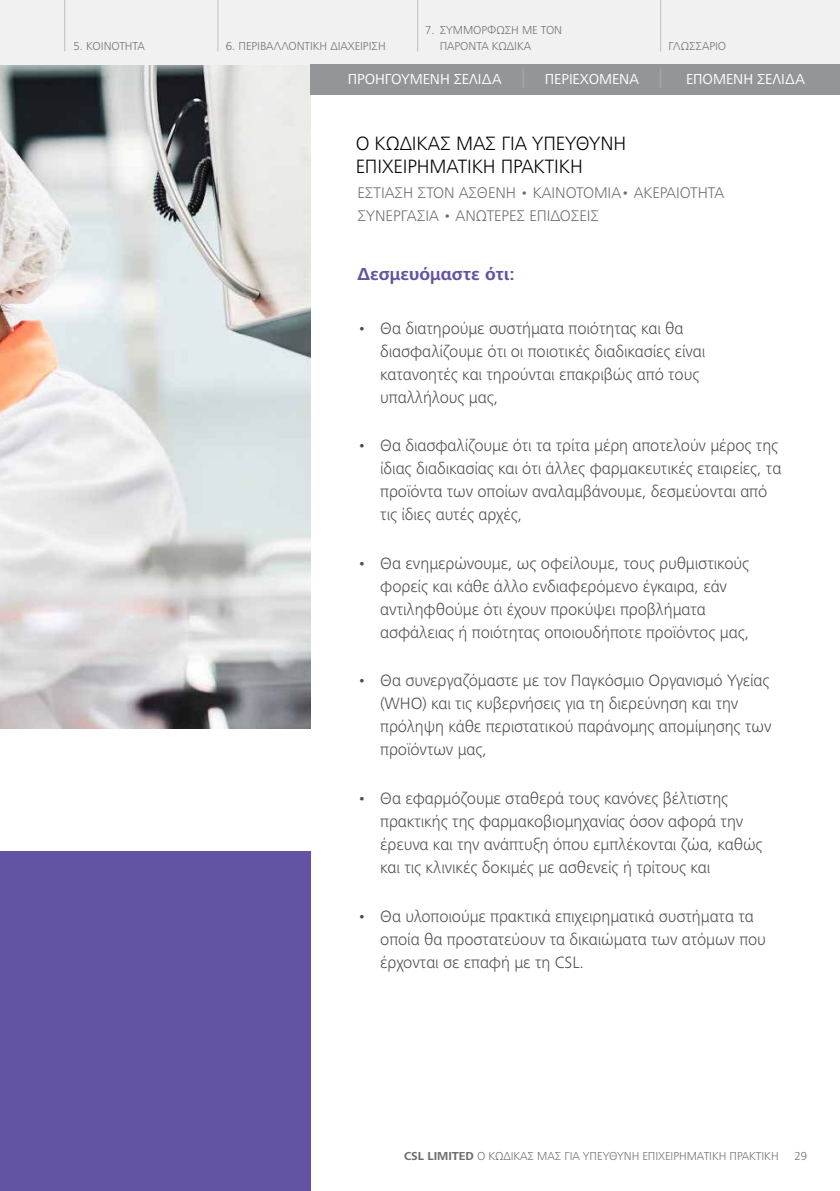
<style>
.page{position:relative;width:840px;height:1191px;background:#fff}
.page>*{position:absolute;margin:0;border:0;box-sizing:border-box;transform-origin:0 0}
.t1{font:300 20px/23px "Frutiger Next LTW1 G";letter-spacing:-.005em;color:#000}
.t2{font:700 18px "Frutiger Next LTW1 G";color:#6452a2}
.t3{font:300 17px/23px "Frutiger Next LTW1 G";letter-spacing:-.005em;color:#4d4d4f}
.t4{font:300 16px/23px "Frutiger Next LTW1 G";letter-spacing:-.005em;color:#6d6e71}
.t5{font:15px "Frutiger Next LTW1 G";letter-spacing:-.005em;color:#fff}
.t6{font:300 12px/16px "Frutiger Next LTW1 G";letter-spacing:-.005em;color:#6d6e71}
.s1{font-weight:300;font-size:20px;color:#a7a9ac}
.s2{font-weight:700}
</style>
<div class="page">
<img style="left:0;top:64px;width:310px;height:665px">
<div style="left:0;top:0;width:839px;height:64px;background:#f1f1f2"></div>
<hr style="left:64px;top:0;width:1px;height:51px;background:#bcbec0">
<hr style="left:217px;top:0;width:1px;height:51px;background:#bcbec0">
<hr style="left:417px;top:0;width:1px;height:51px;background:#bcbec0">
<hr style="left:660px;top:0;width:1px;height:51px;background:#bcbec0">
<div style="left:310px;top:64px;width:529px;height:30px;background:#939598"></div>
<div style="left:0;top:851px;width:310px;height:340px;background:#6452a2"></div>
<p class="t6" style="left:73px;top:38px;width:73px">5. ΚΟΙΝΌΤΗΤΑ</p>
<p class="t6" style="left:226px;top:38px;width:161px">6. ΠΕΡΙΒΑΛΛΟΝΤΙΚΉ ΔΙΑΧΕΊ ΡΙΣΗ</p>
<p class="t6" style="left:439px;top:22px;width:124px;text-indent:-14px">7. ΣΥΜΜΌΡΦΩΣΗ ΜΕ ΤΟΝ<br>ΠΑΡΌΝΤΑ ΚΏΔΙΚΑ</p>
<p class="t6" style="left:668px;top:38px;width:59px">ΓΛΩΣΣΆΡΙΟ</p>
<p class="t5" style="left:347px;top:70px;width:179px">ΠΡΟΗΓΟΎΜΕΝΗ ΣΕΛΊΔΑ <span class="s1">|</span></p>
<p class="t5" style="left:544px;top:70px;width:119px">ΠΕΡΙ ΕΧΌΜΕΝΑ <span class="s1">|</span></p>
<p class="t5" style="left:685px;top:70px;width:120px">ΕΠΌΜΕΝΗ ΣΕΛΊΔΑ</p>
<p class="t1" style="left:355px;top:131px;width:272px">Ο ΚΏΔΙΚΆΣ ΜΑΣ ΓΙΑ ΥΠΕΎΘΥΝΗ<br>ΕΠΙΧΕΙΡΗΜΑΤΙΚΉ ΠΡΑΚΤΙΚΉ</p>
<p class="t4" style="left:357px;top:181px;width:368px">ΕΣΤΊΑΣΗ ΣΤΟΝ ΑΣΘΕΝΉ • ΚΑΙΝΟΤΟΜΊΑ • ΑΚΕΡΑΙΌΤΗΤΑ<br>ΣΥΝΕΡΓΑΣΊΑ • ΑΝΏΤΕΡΕΣ ΕΠΙΔΌΣΕΙΣ</p>
<p class="t2" style="left:357px;top:263px;width:159px">Δεσμευόμαστε ότι:</p>
<p class="t3" style="left:380px;top:316px;width:326px;text-indent:-23px">• Θα διατηρούμε συστήματα ποιότητας και θα διασφαλίζουμε ότι οι ποιοτικές διαδικασίες είναι κατανοητές και τηρούνται επακριβώς από τους υπαλλήλους μας,</p>
<p class="t3" style="left:380px;top:434px;width:402px;text-indent:-23px">• Θα διασφαλίζουμε ότι τα τρίτα μέρη αποτελούν μέρος της ίδιας διαδικασίας και ότι άλλες φαρμακευτικές εταιρείες, τα προϊόντα των οποίων αναλαμβάνουμε, δεσμεύονται από τις ίδιες αυτές αρχές,</p>
<p class="t3" style="left:380px;top:551px;width:370px;text-indent:-23px">• Θα ενημερώνουμε, ως οφείλουμε, τους ρυθμιστικούς φορείς και κάθε άλλο ενδιαφερόμενο έγκαιρα, εάν αντιληφθούμε ότι έχουν προκύψει προβλήματα ασφάλειας ή ποιότητας οποιουδήποτε προϊόντος μας,</p>
<p class="t3" style="left:380px;top:669px;width:392px;text-indent:-23px">• Θα συνεργαζόμαστε με τον Παγκόσμιο Οργανισμό Υγείας (WHO) και τις κυβερνήσεις για τη διερεύνηση και την πρόληψη κάθε περιστατικού παράνομης απομίμησης των προϊόντων μας,</p>
<p class="t3" style="left:380px;top:787px;width:384px;text-indent:-23px">• Θα εφαρμόζουμε σταθερά τους κανόνες βέλτιστης πρακτικής της φαρμακοβιομηχανίας όσον αφορά την έρευνα και την ανάπτυξη όπου εμπλέκονται ζώα, καθώς και τις κλινικές δοκιμές με ασθενείς ή τρίτους και</p>
<p class="t3" style="left:380px;top:904px;width:387px;text-indent:-23px">• Θα υλοποιούμε πρακτικά επιχειρηματικά συστήματα τα οποία θα προστατεύουν τα δικαιώματα των ατόμων που έρχονται σε επαφή με τη CSL.</p>
<p class="t6" style="left:404px;top:1148px;width:374px"><span class="s2">CSL LIMITED</span> Ο ΚΏΔΙΚΆΣ ΜΑΣ ΓΙΑ ΥΠΕΎΘΥΝΗ ΕΠΙΧΕΙΡΗΜΑΤΙΚΉ ΠΡΑΚΤΙΚΉ</p>
<p class="t6" style="left:794px;top:1148px;width:14px">29</p>
</div>
